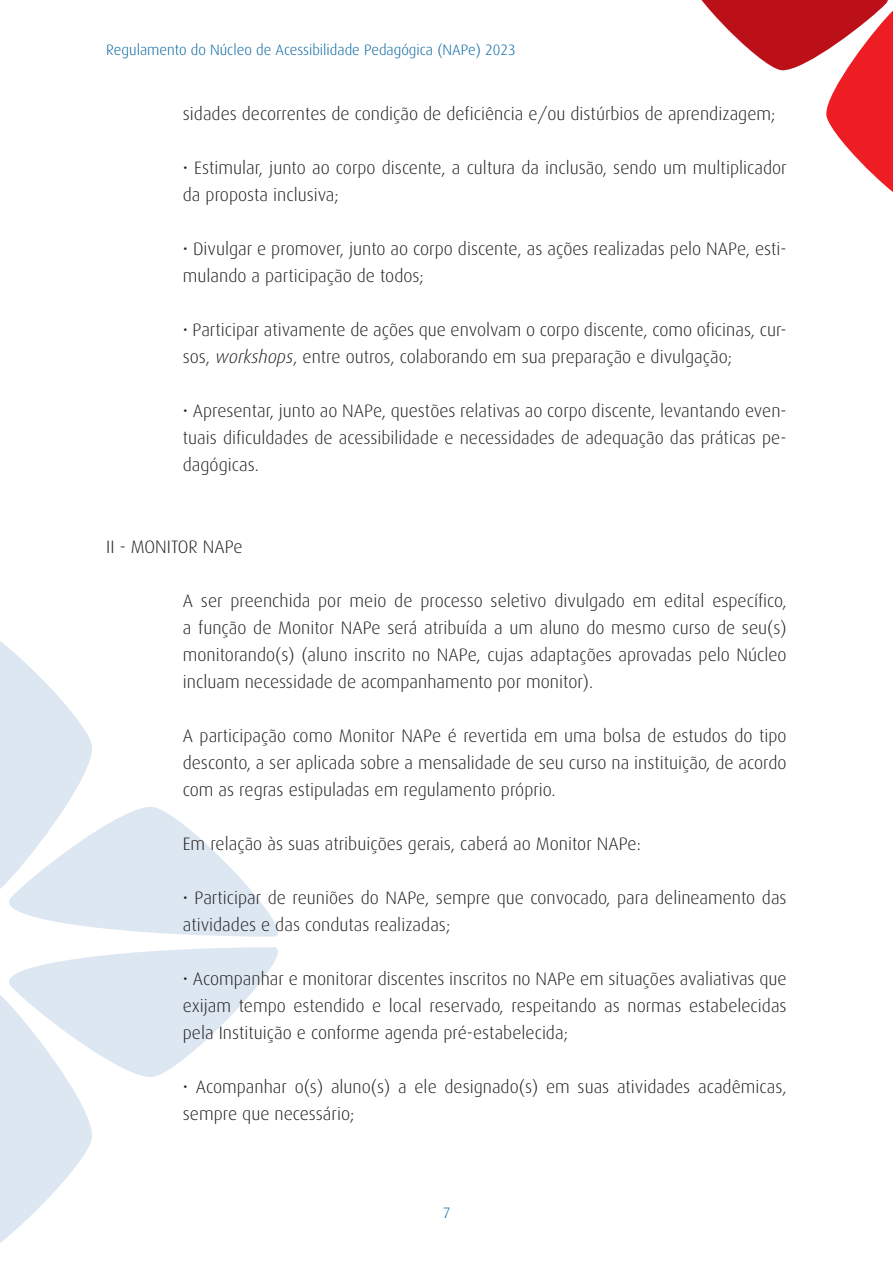
<style>
.page{position:relative;width:893px;height:1263px;background:#fff}
.page>*{position:absolute;margin:0;border:0;box-sizing:border-box;transform-origin:0 0}
.recuo{font:300 18px/27px "Dax";color:#231f20}
.texto{font:300 18px/27px "Dax";color:#231f20;text-align:justify}
.t1{font:300 15px "Dax";color:#00639e}
.s1{font-style:italic}
</style>
<div class="page">
<svg style="left:0;top:641px;width:278px;height:296px"></svg>
<svg style="left:0;top:947px;width:278px;height:296px"></svg>
<svg style="left:701px;top:0;width:192px;height:192px"></svg>
<p class="t1" style="left:106px;top:42px;width:411px">Regulamento do Núcleo de Acessibilidade Pedagógica (NAPe) 2023</p>
<p class="recuo" style="left:183px;top:101px;width:594px">sidades decorrentes de condição de deficiência e/ou distúrbios de aprendizagem;</p>
<p class="recuo" style="left:183px;top:155px;width:605px">• Estimular, junto ao corpo discente, a cultura da inclusão, sendo um multiplicador da proposta inclusiva;</p>
<p class="recuo" style="left:183px;top:236px;width:605px">• Divulgar e promover, junto ao corpo discente, as ações realizadas pelo NAPe, esti&shy;mulando a participação de todos;</p>
<p class="recuo" style="left:183px;top:317px;width:605px">• Participar ativamente de ações que envolvam o corpo discente, como oficinas, cur&shy;sos, <span class="s1">workshops</span>, entre outros, colaborando em sua preparação e divulgação;</p>
<p class="recuo" style="left:183px;top:398px;width:605px;text-align:justify">• Apresentar, junto ao NAPe, questões relativas ao corpo discente, levantando even&shy;tuais dificuldades de acessibilidade e necessidades de adequação das práticas pe&shy;dagógicas.</p>
<p class="texto" style="left:106px;top:533px;width:138px">II - MONITOR NAPe</p>
<p class="texto" style="left:183px;top:587px;width:605px">A ser preenchida por meio de processo seletivo divulgado em edital específico, a função de Monitor NAPe será atribuída a um aluno do mesmo curso de seu(s) monitorando(s) (aluno inscrito no NAPe, cujas adaptações aprovadas pelo Núcleo incluam necessidade de acompanhamento por monitor).</p>
<p class="texto" style="left:183px;top:722px;width:605px">A participação como Monitor NAPe é revertida em uma bolsa de estudos do tipo desconto, a ser aplicada sobre a mensalidade de seu curso na instituição, de acordo com as regras estipuladas em regulamento próprio.</p>
<p class="texto" style="left:183px;top:830px;width:460px">Em relação às suas atribuições gerais, caberá ao Monitor NAPe:</p>
<p class="recuo" style="left:183px;top:884px;width:605px">• Participar de reuniões do NAPe, sempre que convocado, para delineamento das atividades e das condutas realizadas;</p>
<p class="recuo" style="left:183px;top:965px;width:605px;text-align:justify">• Acompanhar e monitorar discentes inscritos no NAPe em situações avaliativas que exijam tempo estendido e local reservado, respeitando as normas estabelecidas pela Instituição e conforme agenda pré-estabelecida;</p>
<p class="recuo" style="left:183px;top:1073px;width:605px">• Acompanhar o(s) aluno(s) a ele designado(s) em suas atividades acadêmicas, sempre que necessário;</p>
<p class="t1" style="left:443px;top:1205px;width:9px">7</p>
</div>
